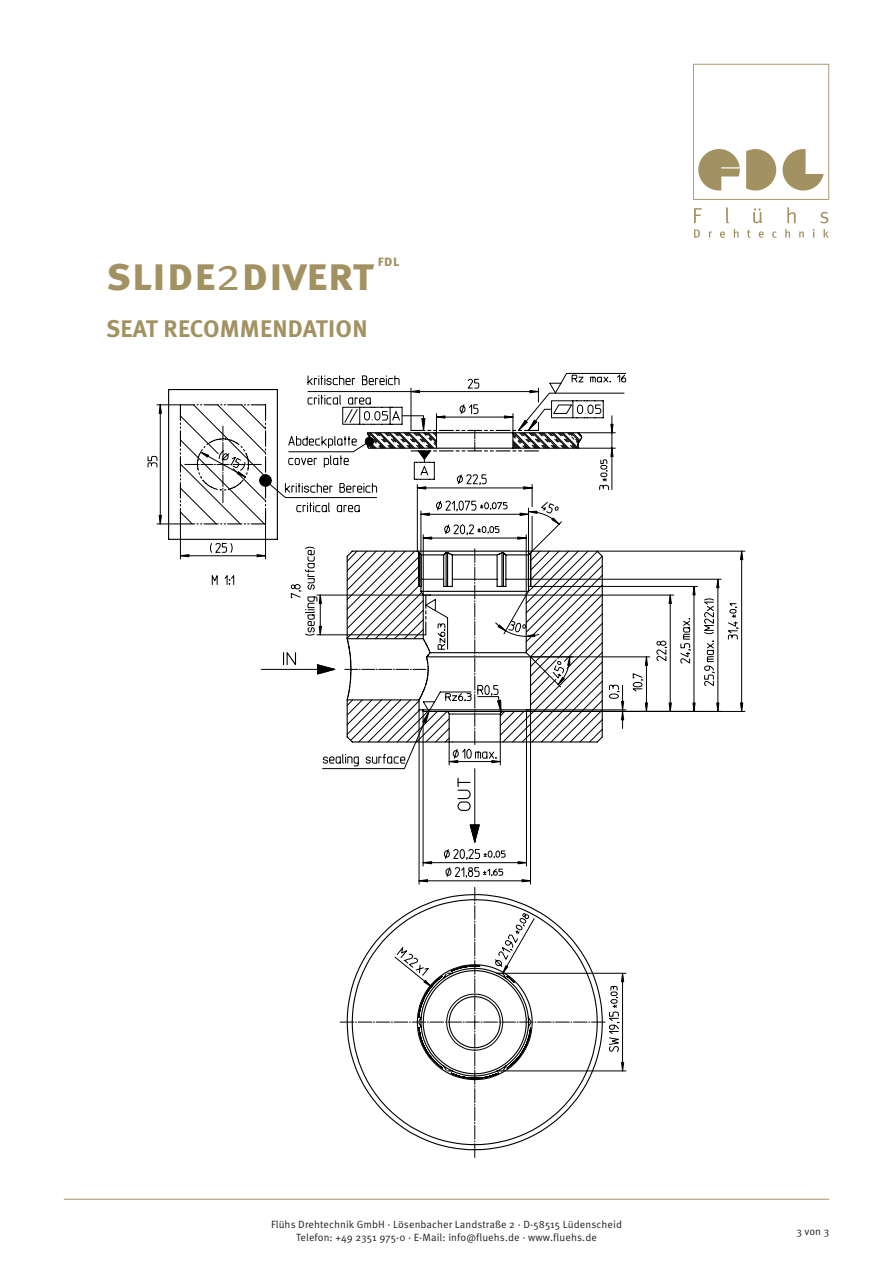
<style>
.page{position:relative;width:893px;height:1263px;background:#fff}
.page>*{position:absolute;margin:0;border:0;box-sizing:border-box;transform-origin:0 0}
.t1{font:700 46.8px "Meta Pro";letter-spacing:-.005em;color:#a29161}
.t2{font:700 24px "Meta Pro";letter-spacing:.01em;color:#a29161}
.t3{font:700 15.15px "Meta Pro";color:#a29161}
.t4{font:10.5px/12.6px "Meta Pro Norm";letter-spacing:.01em;color:#231f20;text-align:center}
.s1{font-weight:400}
</style>
<div class="page">
<svg style="left:147px;top:379px;width:596px;height:391px"></svg>
<svg style="left:366px;top:432px;width:238px;height:461px"></svg>
<hr style="left:502px;top:973px;width:124px;height:1px;background:#000001">
<hr style="left:502px;top:1070px;width:124px;height:1px;background:#000001">
<svg style="left:603px;top:972px;width:21px;height:100px"></svg>
<svg style="left:346px;top:893px;width:257px;height:258px"></svg>
<svg style="left:753px;top:208px;width:9px;height:15px"></svg>
<svg style="left:694px;top:208px;width:8px;height:15px"></svg>
<svg style="left:726px;top:207px;width:3px;height:16px"></svg>
<svg style="left:787px;top:207px;width:9px;height:16px"></svg>
<svg style="left:820px;top:212px;width:8px;height:11px"></svg>
<svg style="left:694px;top:229px;width:6px;height:9px"></svg>
<svg style="left:709px;top:231px;width:3px;height:7px"></svg>
<svg style="left:720px;top:231px;width:5px;height:7px"></svg>
<svg style="left:734px;top:229px;width:5px;height:9px"></svg>
<svg style="left:747px;top:230px;width:3px;height:8px"></svg>
<svg style="left:759px;top:231px;width:5px;height:7px"></svg>
<svg style="left:772px;top:231px;width:5px;height:7px"></svg>
<svg style="left:785px;top:229px;width:5px;height:9px"></svg>
<svg style="left:799px;top:231px;width:5px;height:7px"></svg>
<svg style="left:813px;top:229px;width:2px;height:9px"></svg>
<svg style="left:823px;top:229px;width:6px;height:9px"></svg>
<svg style="left:693px;top:64px;width:136px;height:136px"></svg>
<hr style="left:64px;top:1199px;width:765px;height:1px;background:#a29161">
<h3 class="t3" style="left:378px;top:251px;width:23px">fdl</h3>
<h1 class="t1" style="left:106px;top:245px;width:269px">slide<span class="s1">2</span>divert</h1>
<h2 class="t2" style="left:106px;top:313px;width:263px">SEAT RECOMMENDATION</h2>
<p class="t4" style="left:271px;top:1217px;width:352px">Flühs Drehtechnik GmbH · Lösenbacher Landstraße 2 · D-58515 Lüdenscheid<br>Telefon: +49 2351 975-0 · E-Mail: info@fluehs.de · www.fluehs.de</p>
<p class="t4" style="left:796px;top:1224px;width:34px">3 von 3</p>
</div>
